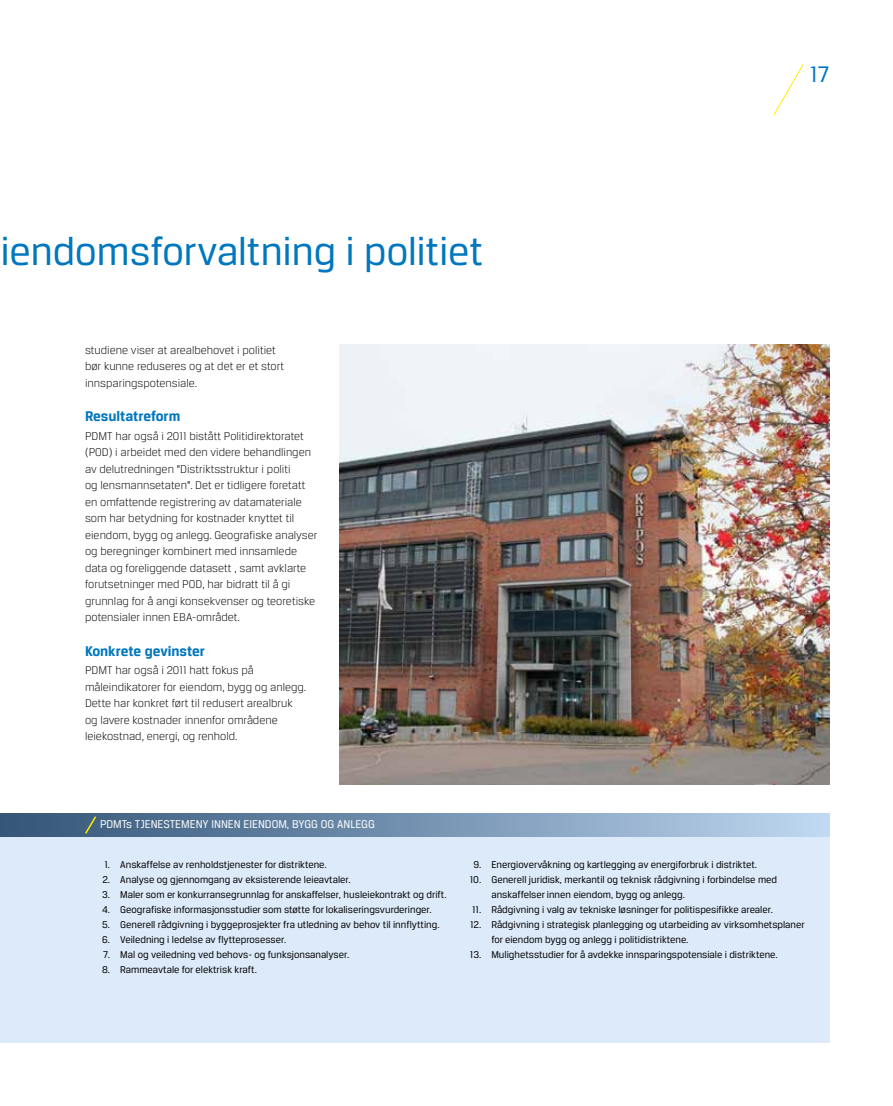
<style>
.page{position:relative;width:893px;height:1106px;background:#fff}
.page>*{position:absolute;margin:0;border:0;box-sizing:border-box;transform-origin:0 0}
.t1{font:42px "Breuer Text";color:#0077be}
.t2{font:24px "Breuer Text";color:#0077be}
.t3{font:700 15px "Breuer Text";color:#0077be}
.t4{font:300 12px/16.5px "Breuer Text";color:#000}
.t5{font:12px "Breuer Text";color:#fff}
.t6{font:10.5px/15px "Breuer Text";color:#000}
</style>
<div class="page">
<div style="left:0;top:825px;width:829px;height:217px;background:#dceaf9"></div>
<img style="left:339px;top:344px;width:490px;height:440px">
<div style="left:0;top:813px;width:829px;height:23px;background:linear-gradient(to right,#305275,#bdd5ef)"></div>
<svg style="left:84px;top:814px;width:14px;height:21px"></svg>
<svg style="left:773px;top:64px;width:31px;height:51px"></svg>
<h1 class="t1" style="left:1px;top:229px;width:484px">iendomsforvaltning i politiet</h1>
<p class="t4" style="left:85px;top:341px;width:201px">studiene viser at arealbehovet i politiet bør kunne reduseres og at det er et stort innsparingspotensiale.</p>
<h3 class="t3" style="left:85px;top:408px;width:97px">Resultatreform</h3>
<p class="t4" style="left:85px;top:427px;width:234px">PDMT har også i 2011 bistått Politidirektoratet (POD) i arbeidet med den videre behandlingen av delutredningen ”Distriktsstruktur i politi<br>og lensmannsetaten”. Det er tidligere foretatt en omfattende registrering av datamateriale som har betydning for kostnader knyttet til eiendom, bygg og anlegg. Geografiske analyser og beregninger kombinert med innsamlede data og foreliggende datasett , samt avklarte forutsetninger med POD, har bidratt til å gi grunnlag for å angi konsekvenser og teoretiske potensialer innen EBA-området.</p>
<h3 class="t3" style="left:85px;top:642px;width:121px">Konkrete gevinster</h3>
<p class="t4" style="left:85px;top:662px;width:223px">PDMT har også i 2011 hatt fokus på måleindikatorer for eiendom, bygg og anlegg.<br>Dette har konkret ført til redusert arealbruk og lavere kostnader innenfor områdene leiekostnad, energi, og renhold.</p>
<p class="t5" style="left:100px;top:818px;width:276px">PDMTs tjenestemeny innen eiendom, bygg og anlegg</p>
<h2 class="t2" style="left:810px;top:61px;width:21px">17</h2>
<p class="t6" style="left:104px;top:856px;width:224px">1. Anskaffelse av renholdstjenester for distriktene.</p>
<p class="t6" style="left:102px;top:871px;width:250px">2. Analyse og gjennomgang av eksisterende leieavtaler.</p>
<p class="t6" style="left:102px;top:886px;width:346px">3. Maler som er konkurransegrunnlag for anskaffelser, husleiekontrakt og drift.</p>
<p class="t6" style="left:102px;top:901px;width:331px">4. Geografiske informasjonsstudier som støtte for lokaliseringsvurderinger.</p>
<p class="t6" style="left:102px;top:916px;width:339px">5. Generell rådgivning i byggeprosjekter fra utledning av behov til innflytting.</p>
<p class="t6" style="left:102px;top:931px;width:186px">6. Veiledning i ledelse av flytteprosesser.</p>
<p class="t6" style="left:103px;top:946px;width:248px">7. Mal og veiledning ved behovs- og funksjonsanalyser.</p>
<p class="t6" style="left:102px;top:961px;width:156px">8. Rammeavtale for elektrisk kraft.</p>
<p class="t6" style="left:473px;top:856px;width:285px">9. Energiovervåkning og kartlegging av energiforbruk i distriktet.</p>
<p class="t6" style="left:491px;top:871px;width:287px;text-indent:-22px">10. Generell juridisk, merkantil og teknisk rådgivning i forbindelse med anskaffelser innen eiendom, bygg og anlegg.</p>
<p class="t6" style="left:472px;top:901px;width:302px">11. Rådgivning i valg av tekniske løsninger for politispesifikke arealer.</p>
<p class="t6" style="left:491px;top:916px;width:315px;text-indent:-21px">12. Rådgivning i strategisk planlegging og utarbeiding av virksomhetsplaner for eiendom bygg og anlegg i politidistriktene.</p>
<p class="t6" style="left:470px;top:946px;width:309px">13. Mulighetsstudier for å avdekke innsparingspotensiale i distriktene.</p>
</div>
